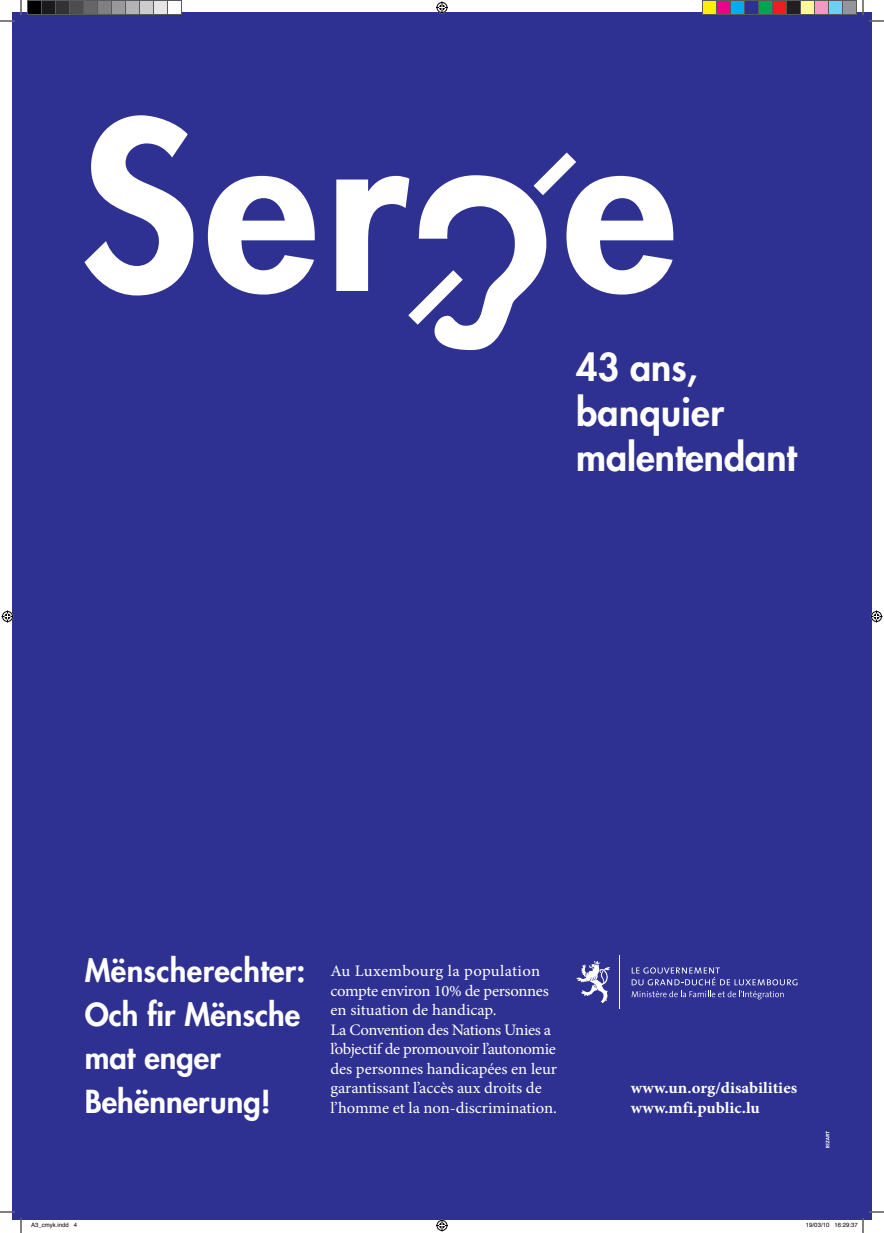
<style>
.page{position:relative;width:884px;height:1233px;background:#fff}
.page>*{position:absolute;margin:0;border:0;box-sizing:border-box;transform-origin:0 0}
.t1{font:800 37.3px/44.8px "Futura";color:#fff}
.t2{font:800 30.9px/43.4px "Futura";color:#fff}
.t3{font:700 16.1px/19.4px "Minion Pro";color:#fff;scale:1.04 1}
.t4{font:16px/19.4px "Minion Pro";letter-spacing:-.01em;color:#fff;scale:1.04 1}
.t5{font:6px "Helvetica";color:#000}
</style>
<div class="page">
<div style="left:12px;top:12px;width:859px;height:1208px;background:#2e3092"></div>
<svg style="left:826px;top:1131px;width:3px;height:16px"></svg>
<svg style="left:84px;top:115px;width:109px;height:180px"></svg>
<svg style="left:208px;top:176px;width:107px;height:118px"></svg>
<svg style="left:336px;top:152px;width:337px;height:198px"></svg>
<hr style="left:620px;top:955px;width:1px;height:54px;background:#fff">
<svg style="left:576px;top:961px;width:34px;height:42px"></svg>
<svg style="left:632px;top:967px;width:165px;height:32px"></svg>
<svg style="left:0;top:1211px;width:15px;height:1px"></svg>
<svg style="left:869px;top:1211px;width:15px;height:1px"></svg>
<svg style="left:0;top:0;width:22px;height:22px"></svg>
<svg style="left:20px;top:1218px;width:2px;height:15px"></svg>
<svg style="left:862px;top:0;width:22px;height:22px"></svg>
<svg style="left:436px;top:1px;width:12px;height:12px"></svg>
<svg style="left:436px;top:1219px;width:12px;height:12px"></svg>
<svg style="left:2px;top:610px;width:12px;height:12px"></svg>
<svg style="left:870px;top:610px;width:12px;height:12px"></svg>
<div style="left:28px;top:0;width:14px;height:14px;background:#000"></div>
<div style="left:27px;top:0;width:15px;height:15px;border:1px solid #595959"></div>
<div style="left:42px;top:0;width:14px;height:14px;background:#1a1a1a"></div>
<div style="left:41px;top:0;width:15px;height:15px;border:1px solid #595959"></div>
<div style="left:56px;top:0;width:14px;height:14px;background:#333"></div>
<div style="left:55px;top:0;width:15px;height:15px;border:1px solid #595959"></div>
<div style="left:70px;top:0;width:14px;height:14px;background:#4d4d4d"></div>
<div style="left:69px;top:0;width:15px;height:15px;border:1px solid #595959"></div>
<div style="left:84px;top:0;width:14px;height:14px;background:#666"></div>
<div style="left:83px;top:0;width:15px;height:15px;border:1px solid #595959"></div>
<div style="left:98px;top:0;width:14px;height:14px;background:#808080"></div>
<div style="left:97px;top:0;width:15px;height:15px;border:1px solid #595959"></div>
<div style="left:112px;top:0;width:14px;height:14px;background:#999"></div>
<div style="left:111px;top:0;width:15px;height:15px;border:1px solid #595959"></div>
<div style="left:126px;top:0;width:14px;height:14px;background:#b3b3b3"></div>
<div style="left:125px;top:0;width:15px;height:15px;border:1px solid #595959"></div>
<div style="left:140px;top:0;width:14px;height:14px;background:#ccc"></div>
<div style="left:139px;top:0;width:15px;height:15px;border:1px solid #595959"></div>
<div style="left:154px;top:0;width:14px;height:14px;background:#e6e6e6"></div>
<div style="left:153px;top:0;width:15px;height:15px;border:1px solid #595959"></div>
<div style="left:168px;top:0;width:14px;height:14px;background:#fff"></div>
<div style="left:167px;top:0;width:15px;height:15px;border:1px solid #595959"></div>
<div style="left:702px;top:0;width:14px;height:14px;background:#fff101"></div>
<div style="left:702px;top:0;width:15px;height:15px;border:1px solid #595959"></div>
<div style="left:716px;top:0;width:14px;height:14px;background:#ed028c"></div>
<div style="left:716px;top:0;width:15px;height:15px;border:1px solid #595959"></div>
<div style="left:730px;top:0;width:14px;height:14px;background:#00aeef"></div>
<div style="left:730px;top:0;width:15px;height:15px;border:1px solid #595959"></div>
<div style="left:744px;top:0;width:14px;height:14px;background:#2e3092"></div>
<div style="left:744px;top:0;width:15px;height:15px;border:1px solid #595959"></div>
<div style="left:758px;top:0;width:14px;height:14px;background:#00a54f"></div>
<div style="left:758px;top:0;width:15px;height:15px;border:1px solid #595959"></div>
<div style="left:772px;top:0;width:14px;height:14px;background:#ee1d23"></div>
<div style="left:772px;top:0;width:15px;height:15px;border:1px solid #595959"></div>
<div style="left:786px;top:0;width:14px;height:14px;background:#231f20"></div>
<div style="left:786px;top:0;width:15px;height:15px;border:1px solid #595959"></div>
<div style="left:800px;top:0;width:14px;height:14px;background:#fff79a"></div>
<div style="left:800px;top:0;width:15px;height:15px;border:1px solid #595959"></div>
<div style="left:814px;top:0;width:14px;height:14px;background:#f499c2"></div>
<div style="left:814px;top:0;width:15px;height:15px;border:1px solid #595959"></div>
<div style="left:828px;top:0;width:14px;height:14px;background:#6bcff6"></div>
<div style="left:828px;top:0;width:15px;height:15px;border:1px solid #595959"></div>
<div style="left:842px;top:0;width:14px;height:14px;background:#939598"></div>
<div style="left:842px;top:0;width:15px;height:15px;border:1px solid #595959"></div>
<svg style="left:862px;top:1218px;width:2px;height:15px"></svg>
<h1 class="t1" style="left:576px;top:344px;width:222px">43 ans, banquier malentendant</h1>
<h2 class="t2" style="left:85px;top:948px;width:222px">Mënscherechter:<br>Och fir Mënsche mat enger<br>Behënnerung!</h2>
<p class="t4" style="left:330px;top:961px;width:219px">Au Luxembourg la population compte environ 10% de personnes en situation de handicap.<br>La Convention des Nations Unies a l’objectif de promouvoir l’autonomie des personnes handicapées en leur garantissant l’accès aux droits de l’homme et la non-discrimination.</p>
<p class="t3" style="left:631px;top:1078px;width:161px">www.un.org/disabilities www.mfi.public.lu</p>
<p class="t5" style="left:31px;top:1220px;width:48px">A3_cmyk.indd 4</p>
<p class="t5" style="left:806px;top:1220px;width:53px">19/03/10 16:29:37</p>
</div>
